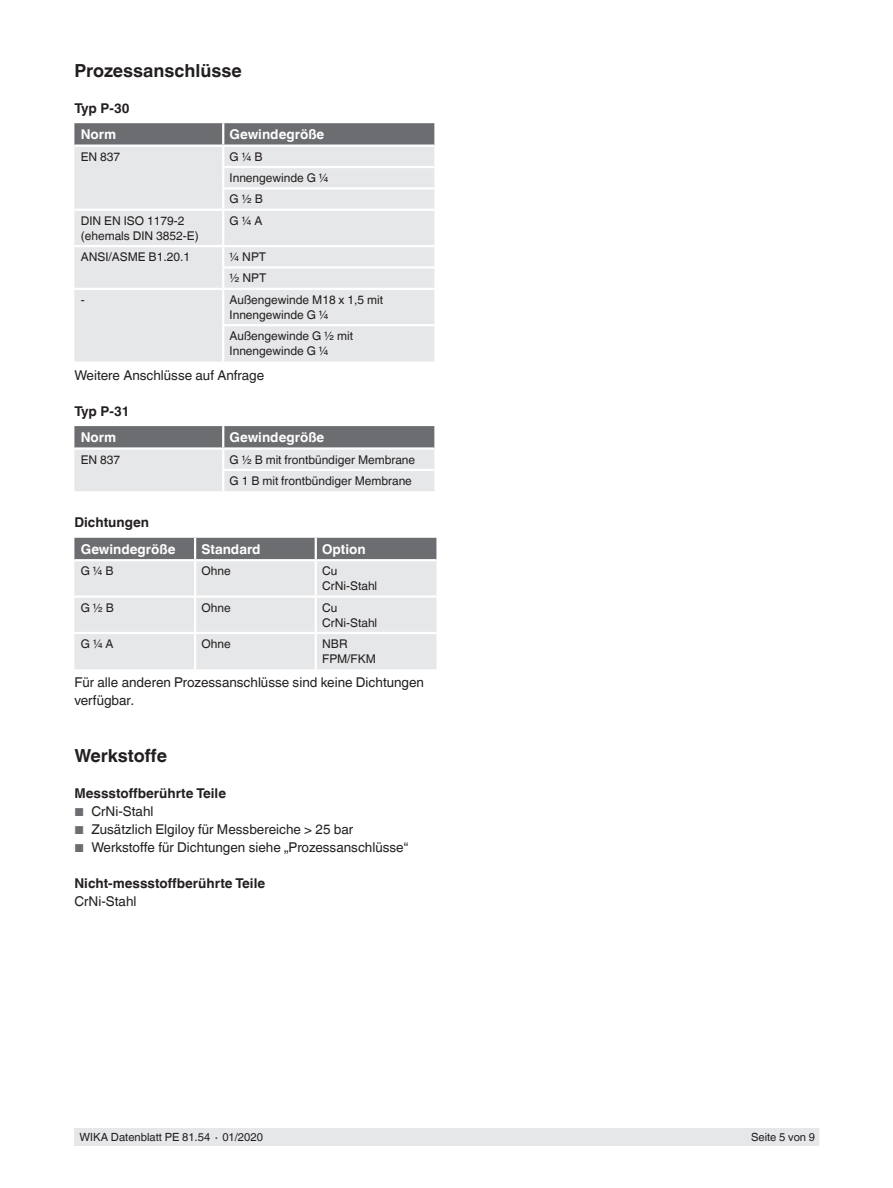
<style>
.page{position:relative;width:893px;height:1188px;background:#fff}
.page>*{position:absolute;margin:0;border:0;box-sizing:border-box;transform-origin:0 0}
.t1{font:700 18px "Helvetica World";color:#231f20}
.t2{font:13.5px/18px "Helvetica World";color:#231f20}
.t3{font:700 13.5px "Helvetica World";color:#231f20}
.t4{font:700 13.5px "Helvetica World";color:#fff}
.t5{font:12px/15px "Helvetica World";color:#231f20}
.t6{font:11.25px "Helvetica World";color:#231f20}
.s1{font-size:11.55px;color:#6c6d70}
</style>
<div class="page">
<div style="left:75px;top:1128px;width:744px;height:17px;background:#e6e7e9"></div>
<div style="left:74px;top:211px;width:360px;height:151px;background:#e6e7e9"></div>
<svg style="left:74px;top:123px;width:360px;height:86px;background:#c9cacc"></svg>
<hr style="left:222px;top:211px;width:2px;height:34px;background:#fff">
<hr style="left:74px;top:245px;width:149px;height:2px;background:#fff">
<hr style="left:223px;top:245px;width:211px;height:2px;background:#fff">
<hr style="left:222px;top:266px;width:212px;height:3px;background:#fff">
<svg style="left:222px;top:247px;width:2px;height:41px"></svg>
<hr style="left:74px;top:288px;width:149px;height:2px;background:#fff">
<hr style="left:223px;top:288px;width:211px;height:2px;background:#fff">
<hr style="left:222px;top:290px;width:2px;height:34px;background:#fff">
<hr style="left:222px;top:324px;width:212px;height:2px;background:#fff">
<hr style="left:222px;top:326px;width:2px;height:36px;background:#fff">
<svg style="left:74px;top:426px;width:360px;height:65px;background:#bebfc1"></svg>
<hr style="left:222px;top:469px;width:212px;height:2px;background:#fff">
<hr style="left:222px;top:471px;width:2px;height:20px;background:#fff">
<svg style="left:74px;top:538px;width:362px;height:131px;background:#d1d2d4"></svg>
<hr style="left:194px;top:538px;width:2px;height:21px;background:#fff">
<hr style="left:315px;top:538px;width:2px;height:21px;background:#fff">
<hr style="left:74px;top:559px;width:121px;height:2px;background:#fff">
<hr style="left:195px;top:559px;width:121px;height:2px;background:#fff">
<hr style="left:194px;top:561px;width:2px;height:34px;background:#fff">
<hr style="left:316px;top:559px;width:120px;height:2px;background:#fff">
<hr style="left:315px;top:561px;width:2px;height:34px;background:#fff">
<hr style="left:74px;top:595px;width:121px;height:3px;background:#fff">
<hr style="left:195px;top:595px;width:121px;height:3px;background:#fff">
<hr style="left:194px;top:598px;width:2px;height:34px;background:#fff">
<hr style="left:316px;top:595px;width:120px;height:3px;background:#fff">
<hr style="left:315px;top:598px;width:2px;height:34px;background:#fff">
<hr style="left:74px;top:632px;width:121px;height:2px;background:#fff">
<hr style="left:195px;top:632px;width:121px;height:2px;background:#fff">
<hr style="left:194px;top:634px;width:2px;height:35px;background:#fff">
<hr style="left:316px;top:632px;width:120px;height:2px;background:#fff">
<hr style="left:315px;top:634px;width:2px;height:35px;background:#fff">
<h1 class="t1" style="left:74px;top:60px;width:169px">Prozessanschlüsse</h1>
<p class="t3" style="left:74px;top:100px;width:57px">Typ P-30</p>
<p class="t4" style="left:81px;top:127px;width:37px">Norm</p>
<p class="t4" style="left:230px;top:127px;width:96px">Gewindegröße</p>
<p class="t5" style="left:81px;top:149px;width:41px">EN 837</p>
<p class="t5" style="left:230px;top:146px;width:101px;line-height:21.3px">G ¼ B<br>Innengewinde G ¼<br>G ½ B</p>
<p class="t5" style="left:81px;top:213px;width:119px">DIN EN ISO 1179-2 (ehemals DIN 3852-E)</p>
<p class="t5" style="left:230px;top:213px;width:34px">G ¼ A</p>
<p class="t5" style="left:81px;top:249px;width:111px">ANSI/ASME B1.20.1</p>
<p class="t5" style="left:230px;top:246px;width:38px;line-height:21.3px">¼ NPT ½ NPT</p>
<p class="t5" style="left:81px;top:292px;width:5px">-</p>
<p class="t5" style="left:230px;top:292px;width:155px">Außengewinde M18 x 1,5 mit<br>Innengewinde G ¼</p>
<p class="t5" style="left:230px;top:329px;width:125px">Außengewinde G ½ mit<br>Innengewinde G ¼</p>
<p class="t2" style="left:74px;top:366px;width:191px">Weitere Anschlüsse auf Anfrage</p>
<p class="t3" style="left:74px;top:403px;width:57px">Typ P-31</p>
<p class="t4" style="left:81px;top:430px;width:37px">Norm</p>
<p class="t4" style="left:230px;top:430px;width:96px">Gewindegröße</p>
<p class="t5" style="left:81px;top:452px;width:41px">EN 837</p>
<p class="t5" style="left:230px;top:449px;width:187px;line-height:21.3px">G ½ B mit frontbündiger Membrane<br>G 1 B mit frontbündiger Membrane</p>
<p class="t3" style="left:74px;top:515px;width:76px">Dichtungen</p>
<p class="t4" style="left:81px;top:541px;width:96px">Gewindegröße</p>
<p class="t4" style="left:201px;top:541px;width:61px">Standard</p>
<p class="t4" style="left:322px;top:541px;width:45px">Option</p>
<p class="t5" style="left:81px;top:564px;width:34px">G ¼ B</p>
<p class="t5" style="left:201px;top:564px;width:31px">Ohne</p>
<p class="t5" style="left:322px;top:564px;width:57px">Cu<br>CrNi-Stahl</p>
<p class="t5" style="left:81px;top:600px;width:35px">G ½ B</p>
<p class="t5" style="left:201px;top:600px;width:31px">Ohne</p>
<p class="t5" style="left:322px;top:600px;width:57px">Cu<br>CrNi-Stahl</p>
<p class="t5" style="left:81px;top:636px;width:34px">G ¼ A</p>
<p class="t5" style="left:201px;top:636px;width:31px">Ohne</p>
<p class="t5" style="left:322px;top:636px;width:55px">NBR<br>FPM/FKM</p>
<p class="t2" style="left:74px;top:674px;width:351px">Für alle anderen Prozessanschlüsse sind keine Dichtungen verfügbar.</p>
<h1 class="t1" style="left:74px;top:746px;width:94px">Werkstoffe</h1>
<p class="t3" style="left:74px;top:786px;width:153px">Messstoffberührte Teile</p>
<p class="t2" style="left:74px;top:803px;width:81px"><span class="s1">■</span> CrNi-Stahl</p>
<p class="t2" style="left:74px;top:821px;width:280px"><span class="s1">■</span> Zusätzlich Elgiloy für Messbereiche &gt; 25 bar</p>
<p class="t2" style="left:74px;top:839px;width:335px"><span class="s1">■</span> Werkstoffe für Dichtungen siehe „Prozessanschlüsse“</p>
<p class="t3" style="left:74px;top:876px;width:192px">Nicht-messstoffberührte Teile</p>
<p class="t2" style="left:74px;top:893px;width:64px">CrNi-Stahl</p>
<p class="t6" style="left:80px;top:1131px;width:185px">WIKA Datenblatt PE 81.54 ∙ 01/2020</p>
<p class="t6" style="left:751px;top:1131px;width:66px">Seite 5 von 9</p>
</div>
